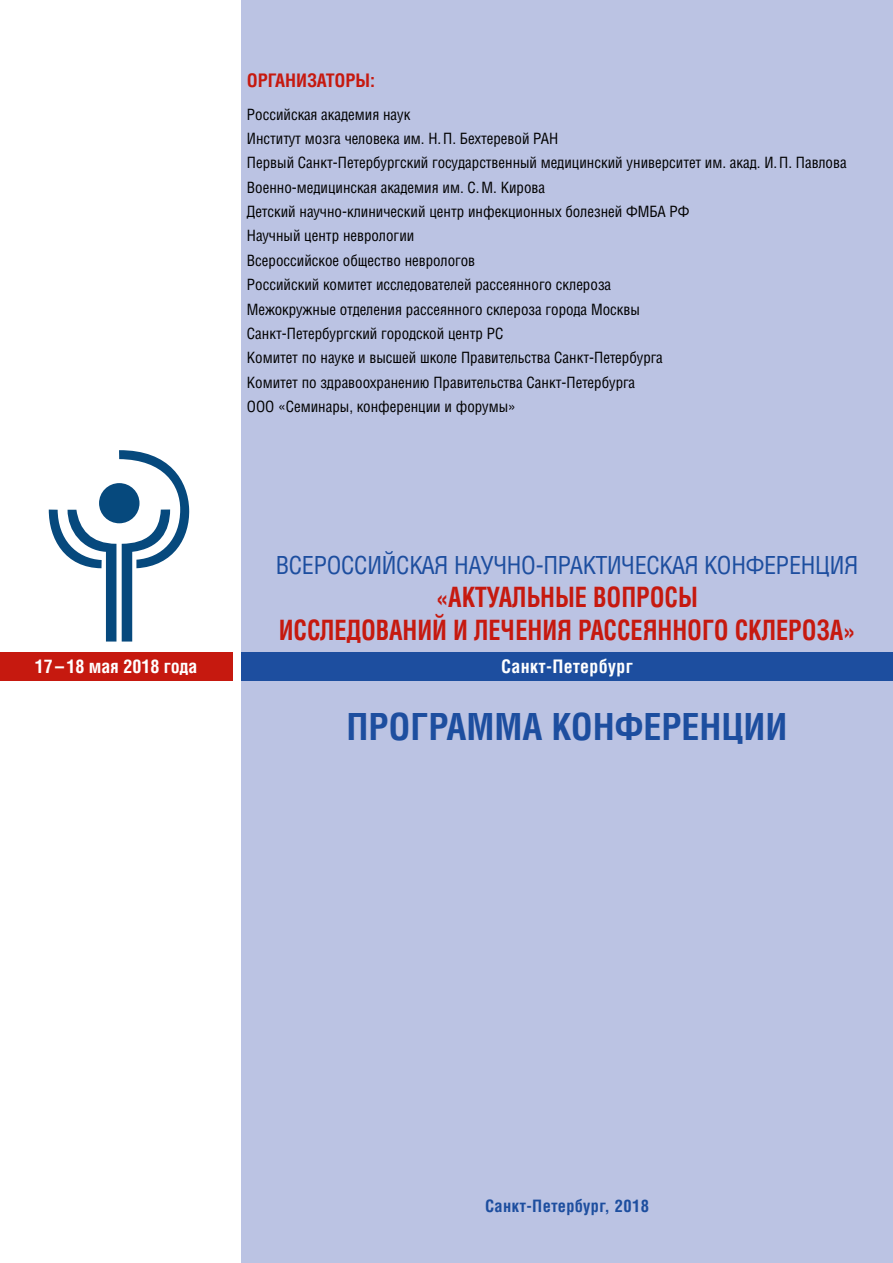
<style>
.page{position:relative;width:893px;height:1263px;background:#fff}
.page>*{position:absolute;margin:0;border:0;box-sizing:border-box;transform-origin:0 0}
.t1{font:700 36px "DP Letterica Condensed";color:#1d4e9f}
.t2{font:700 27px/33px "DP Letterica Condensed";color:#c6190f;scale:.9 1}
.t3{font:24px "DP Letterica Condensed";letter-spacing:-.01em;color:#1d4e9f}
.t4{font:700 18px "DP Letterica Condensed";color:#fff}
.t5{font:700 18px "DP Letterica Condensed";letter-spacing:.02em;color:#fff}
.t6{font:700 18px "DP Letterica Condensed";color:#c6190f}
.t7{font:700 16.5px "DP Letterica Condensed";letter-spacing:.02em;color:#1d4e9f}
.t8{font:15px/24.3px "DP Letterica Condensed";color:#000}
</style>
<div class="page">
<div style="left:241px;top:0;width:652px;height:1263px;background:#bbc3e3"></div>
<div style="left:241px;top:652px;width:652px;height:29px;background:#1d4e9f"></div>
<div style="left:0;top:652px;width:233px;height:29px;background:#c6190f"></div>
<svg style="left:49px;top:450px;width:140px;height:191px"></svg>
<p class="t6" style="left:247px;top:69px;width:11px">ОРГАНИ</p>
<p class="t6" style="left:307px;top:69px;width:69px">ЗАТОР Ы:</p>
<p class="t8" style="left:247px;top:102px;width:601px">Российская академия наук<br>Институт мозга человека им. Н.П. Бехтеревой РАН<br>Первый Санкт-Петербургский государственный медицинский университет им. акад. И.П. Павлова Военно-медицинская академия им. С.М. Кирова<br>Детский научно-клинический центр инфекционных болезней ФМБА РФ<br>Научный центр неврологии<br>Всероссийское общество неврологов<br>Российский комитет исследователей рассеянного склероза<br>Межокружные отделения рассеянного склероза города Москвы<br>Санкт-Петербургский городской центр РС<br>Комитет по науке и высшей школе Правительства Санкт-Петербурга<br>Комитет по здравоохранению Правительства Санкт-Петербурга<br>ООО «Семинары, конференции и форумы»</p>
<p class="t4" style="left:35px;top:655px;width:164px">17– 18 мая 2018 года</p>
<h3 class="t3" style="left:276px;top:551px;width:584px">ВСЕРОССИЙСКАЯ НАУЧНО-ПРАКТИЧЕСКАЯ КОНФЕРЕНЦИЯ</h3>
<h2 class="t2" style="left:279px;top:581px;width:642px;text-indent:157px">«Актуальные вопросы<br>исследований и лечения рассеянного склероза»</h2>
<p class="t5" style="left:501px;top:655px;width:134px">Санкт-Петербург</p>
<h1 class="t1" style="left:346px;top:705px;width:443px">Программа конференции</h1>
<p class="t7" style="left:485px;top:1196px;width:165px">Санкт-Петербург, 2018</p>
</div>
